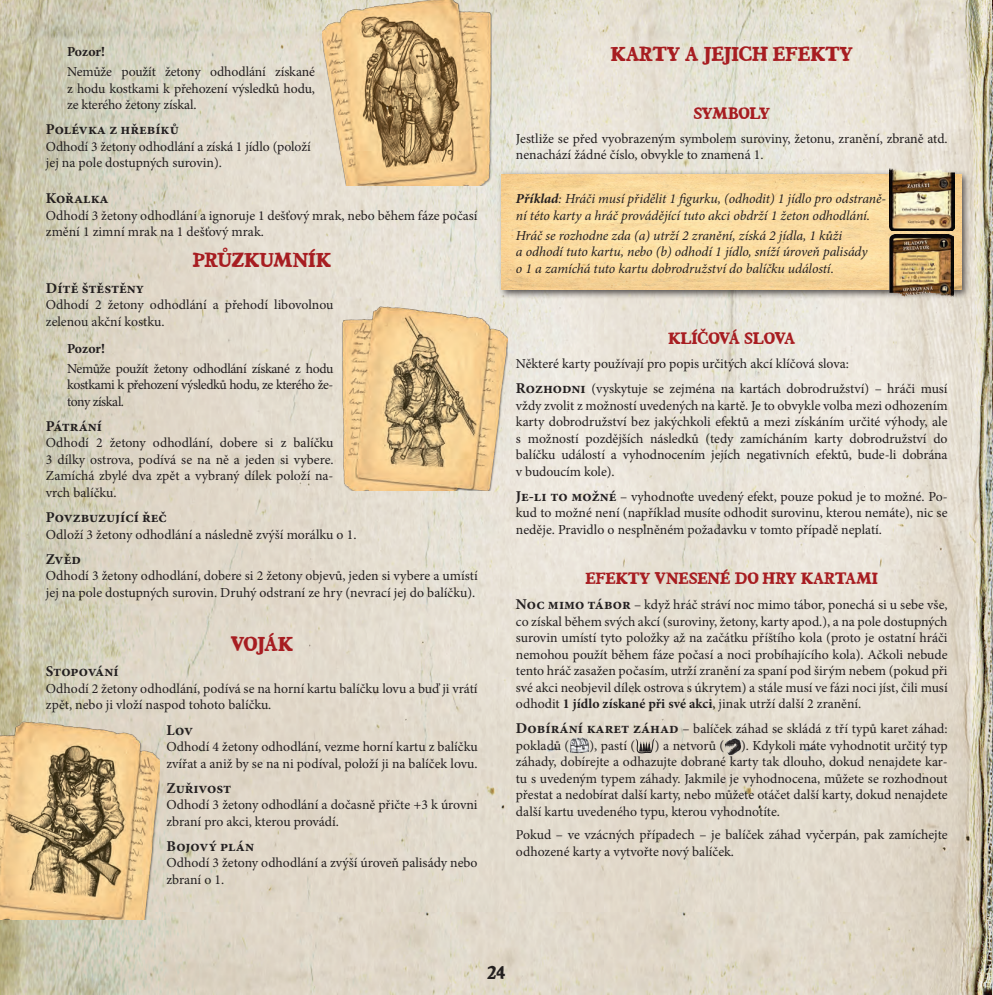
<style>
.page{position:relative;width:993px;height:995px;background:#fff}
.page>*{position:absolute;margin:0;border:0;box-sizing:border-box;transform-origin:0 0}
.NADPIS_1{font:20px "Bountifl";letter-spacing:-.02em;color:#a71d21}
.t1{font:18.75px "Bountifl";color:#231f20}
.nadpis2{font:16.25px "Bountifl";letter-spacing:-.015em;color:#a71d21}
.hasła{font:700 15px "Minion Pro";color:#231f20}
.INSTRUKCE{font:700 15px "Minion Pro";color:#231f20}
.INSTRUKCE-2{font:13.75px/16.5px "Minion Pro";color:#231f20}
.przykład{font:italic 13.75px/16.5px "Minion Pro";letter-spacing:-.005em;color:#231f20}
.uwaga_tekst{font:13.75px/16.5px "Minion Pro";letter-spacing:-.03em;color:#231f20;text-align:justify}
.hasła-2{font:13.75px/16.5px "Minion Pro";letter-spacing:-.01em;color:#231f20}
.uwaga{font:700 13.75px "Minion Pro";color:#231f20}
.s1{font-weight:700}
.s2{font-weight:700;font-size:15px}
</style>
<div class="page">
<img style="left:0;top:0;width:993px;height:994px">
<div style="left:497px;top:170px;width:473px;height:129px;background:#231f20;opacity:.75"></div>
<img style="left:502px;top:174px;width:459px;height:116px">
<img style="left:569px;top:736px;width:20px;height:19px">
<svg style="left:635px;top:738px;width:20px;height:15px"></svg>
<img style="left:724px;top:735px;width:17px;height:21px">
<img style="left:341px;top:305px;width:166px;height:186px">
<img style="left:0;top:720px;width:159px;height:198px">
<img style="left:889px;top:235px;width:64px;height:62px">
<img style="left:889px;top:168px;width:65px;height:62px">
<img style="left:322px;top:0;width:169px;height:186px">
<p class="uwaga" style="left:67px;top:42px;width:39px">Pozor!</p>
<p class="uwaga_tekst" style="left:67px;top:64px;width:249px">Nemůže použít žetony odhodlání získané z hodu kostkami k přehození výsledků hodu, ze kterého žetony získal.</p>
<p class="hasła" style="left:46px;top:119px;width:134px">Polévka z hřebíků</p>
<p class="hasła-2" style="left:46px;top:138px;width:266px">Odhodí 3 žetony odhodlání a získá 1 jídlo (položí jej na pole dostupných surovin).</p>
<p class="hasła" style="left:46px;top:188px;width:64px">Kořalka</p>
<p class="INSTRUKCE-2" style="left:46px;top:207px;width:433px">Odhodí 3 žetony odhodlání a ignoruje 1 dešťový mrak, nebo během fáze počasí změní 1 zimní mrak na 1 dešťový mrak.</p>
<p class="NADPIS_1" style="left:192px;top:247px;width:140px">PRŮZKUMNÍK</p>
<p class="hasła" style="left:46px;top:277px;width:100px">Dítě štěstěny</p>
<p class="INSTRUKCE-2" style="left:46px;top:296px;width:289px">Odhodí 2 žetony odhodlání a přehodí libovolnou zelenou akční kostku.</p>
<p class="uwaga" style="left:67px;top:338px;width:39px">Pozor!</p>
<p class="uwaga_tekst" style="left:67px;top:360px;width:268px">Nemůže použít žetony odhodlání získané z hodu kostkami k přehození výsledků hodu, ze kterého že&shy;tony získal.</p>
<p class="hasła" style="left:46px;top:415px;width:58px">Pátrání</p>
<p class="INSTRUKCE-2" style="left:46px;top:435px;width:289px;text-align:justify">Odhodí 2 žetony odhodlání, dobere si z balíčku 3 dílky ostrova, podívá se na ně a jeden si vybere.<br>Zamíchá zbylé dva zpět a vybraný dílek položí na&shy;vrch balíčku.</p>
<p class="hasła" style="left:46px;top:506px;width:122px">Povzbuzující řeč</p>
<p class="INSTRUKCE-2" style="left:46px;top:526px;width:312px">Odloží 3 žetony odhodlání a následně zvýší morálku o 1.</p>
<p class="hasła" style="left:46px;top:548px;width:37px">Zvěd</p>
<p class="INSTRUKCE-2" style="left:46px;top:567px;width:433px">Odhodí 3 žetony odhodlání, dobere si 2 žetony objevů, jeden si vybere a umístí jej na pole dostupných surovin. Druhý odstraní ze hry (nevrací jej do balíčku).</p>
<p class="NADPIS_1" style="left:230px;top:631px;width:64px">VOJÁK</p>
<p class="hasła" style="left:46px;top:661px;width:74px">Stopování</p>
<p class="INSTRUKCE-2" style="left:46px;top:680px;width:433px">Odhodí 2 žetony odhodlání, podívá se na horní kartu balíčku lovu a buď ji vrátí zpět, nebo ji vloží naspod tohoto balíčku.</p>
<p class="hasła" style="left:166px;top:719px;width:28px">Lov</p>
<p class="INSTRUKCE-2" style="left:166px;top:738px;width:313px">Odhodí 4 žetony odhodlání, vezme horní kartu z balíčku zvířat a aniž by se na ni podíval, položí ji na balíček lovu.</p>
<p class="INSTRUKCE" style="left:166px;top:777px;width:66px">Zuřivost</p>
<p class="INSTRUKCE-2" style="left:166px;top:796px;width:313px">Odhodí 3 žetony odhodlání a dočasně přičte +3 k úrovni zbraní pro akci, kterou provádí.</p>
<p class="hasła" style="left:166px;top:835px;width:89px">Bojový plán</p>
<p class="INSTRUKCE-2" style="left:166px;top:854px;width:313px">Odhodí 3 žetony odhodlání a zvýší úroveň palisády nebo zbraní o 1.</p>
<p class="NADPIS_1" style="left:610px;top:41px;width:244px">KARTY A JEJICH EFEKTY</p>
<p class="nadpis2" style="left:693px;top:102px;width:78px">SYMBOLY</p>
<p class="INSTRUKCE-2" style="left:516px;top:130px;width:433px">Jestliže se před vyobrazeným symbolem suroviny, žetonu, zranění, zbraně atd. nenachází žádné číslo, obvykle to znamená 1.</p>
<p class="przykład" style="left:516px;top:190px;width:372px"><span class="s1">Příklad</span>: Hráči musí přidělit 1 figurku, (odhodit) 1 jídlo pro odstraně&shy;ní této karty a hráč provádějící tuto akci obdrží 1 žeton odhodlání.</p>
<p class="przykład" style="left:516px;top:227px;width:353px">Hráč se rozhodne zda (a) utrží 2 zranění, získá 2 jídla, 1 kůži<br>a odhodí tuto kartu, nebo (b) odhodí 1 jídlo, sníží úroveň palisády o 1 a zamíchá tuto kartu dobrodružství do balíčku událostí.</p>
<p class="nadpis2" style="left:668px;top:328px;width:129px">KLÍČOVÁ SLOVA</p>
<p class="INSTRUKCE-2" style="left:516px;top:355px;width:334px">Některé karty používají pro popis určitých akcí klíčová slova:</p>
<p class="INSTRUKCE-2" style="left:516px;top:380px;width:433px;text-align:justify"><span class="s2">Rozhodni</span> (vyskytuje se zejména na kartách dobrodružství) – hráči musí vždy zvolit z možností uvedených na kartě. Je to obvykle volba mezi odhozením karty dobrodružství bez jakýchkoli efektů a mezi získáním určité výhody, ale s možností pozdějších následků (tedy zamícháním karty dobrodružství do balíčku událostí a vyhodnocením jejích negativních efektů, bude-li dobrána v budoucím kole).</p>
<p class="INSTRUKCE-2" style="left:516px;top:488px;width:433px;text-align:justify"><span class="s2">Je-li to možné</span> – vyhodnoťte uvedený efekt, pouze pokud je to možné. Po&shy;kud to možné není (například musíte odhodit surovinu, kterou nemáte), nic se neděje. Pravidlo o nesplněném požadavku v tomto případě neplatí.</p>
<p class="nadpis2" style="left:585px;top:567px;width:294px">EFEKTY VNESENÉ DO HRY KARTAMI</p>
<p class="INSTRUKCE-2" style="left:516px;top:596px;width:433px;text-align:justify"><span class="s2">Noc mimo tábor</span> – když hráč stráví noc mimo tábor, ponechá si u sebe vše, co získal během svých akcí (suroviny, žetony, karty apod.), a na pole dostupných surovin umístí tyto položky až na začátku příštího kola (proto je ostatní hráči nemohou použít během fáze počasí a noci probíhajícího kola). Ačkoli nebude tento hráč zasažen počasím, utrží zranění za spaní pod širým nebem (pokud při své akci neobjevil dílek ostrova s úkrytem) a stále musí ve fázi noci jíst, čili musí odhodit <span class="s1">1 jídlo získané při své akci</span>, jinak utrží další 2 zranění.</p>
<p class="INSTRUKCE-2" style="left:516px;top:720px;width:433px"><span class="s2">Dobírání karet záhad</span> – balíček záhad se skládá z tří typů karet záhad: pokladů (</p>
<p class="INSTRUKCE-2" style="left:516px;top:737px;width:433px;text-align:justify;text-indent:139px">) a netvorů ( ). Kdykoli máte vyhodnotit určitý typ záhady, dobírejte a odhazujte dobrané karty tak dlouho, dokud nenajdete kar&shy;tu s uvedeným typem záhady. Jakmile je vyhodnocena, můžete se rozhodnout přestat a nedobírat další karty, nebo můžete otáčet další karty, dokud nenajdete další kartu uvedeného typu, kterou vyhodnotíte.</p>
<p class="INSTRUKCE-2" style="left:516px;top:826px;width:433px">Pokud – ve vzácných případech – je balíček záhad vyčerpán, pak zamíchejte odhozené karty a vytvořte nový balíček.</p>
<p class="INSTRUKCE-2" style="left:589px;top:737px;width:47px">), pastí (</p>
<h2 class="t1" style="left:487px;top:960px;width:20px">24</h2>
</div>
